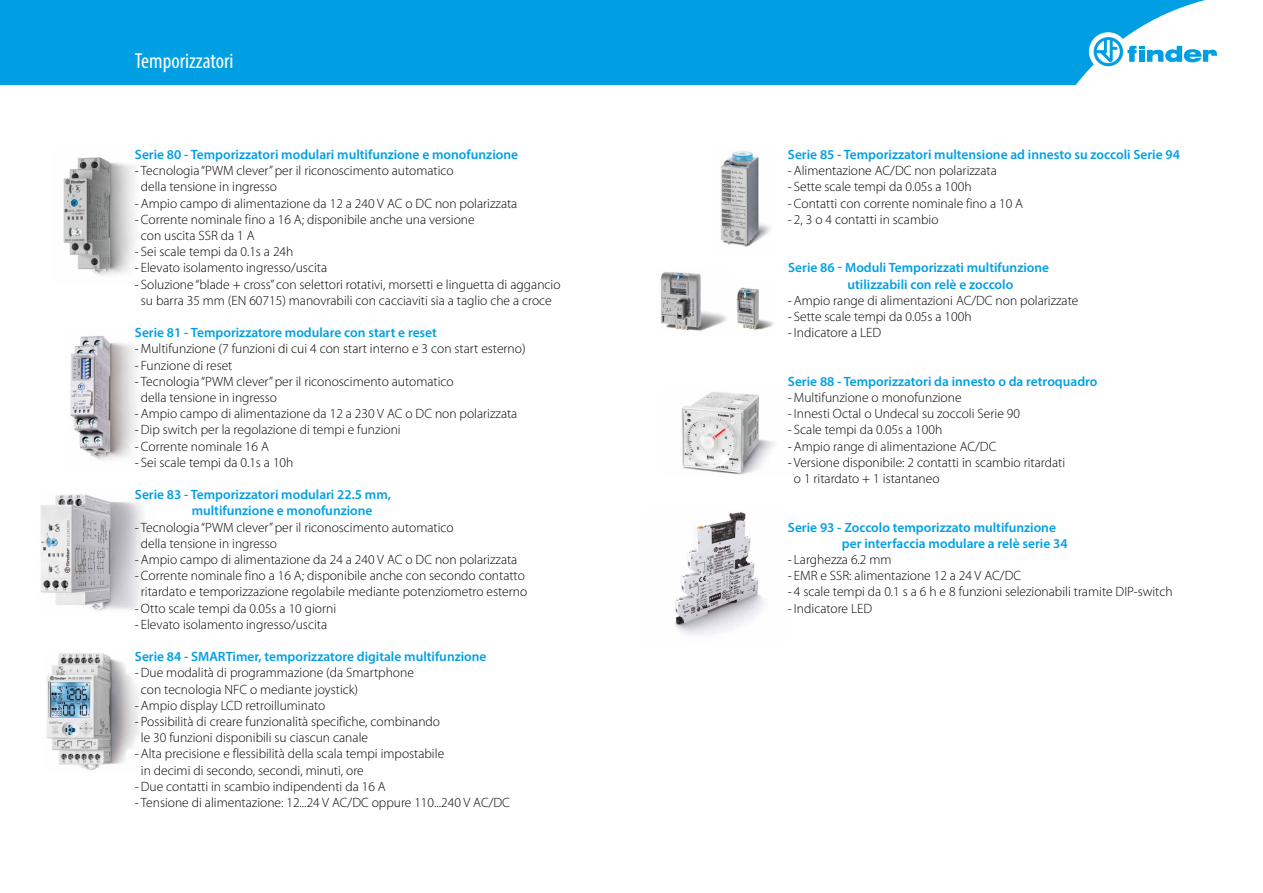
<style>
.page{position:relative;width:1263px;height:893px;background:#fff}
.page>*{position:absolute;margin:0;border:0;box-sizing:border-box;transform-origin:0 0}
.t1{font:condensed 21.75px "Myriad Pro";color:#fff}
.t2{font:300 13.5px/16.2px "Myriad Pro";color:#000}
.t3{font:600 13.5px/16.2px "Myriad Pro";color:#009fe3}
</style>
<div class="page">
<img style="left:63px;top:157px;width:72px;height:119px">
<img style="left:70px;top:336px;width:67px;height:124px">
<img style="left:40px;top:494px;width:103px;height:117px">
<img style="left:46px;top:653px;width:93px;height:117px">
<img style="left:720px;top:151px;width:50px;height:96px">
<img style="left:660px;top:272px;width:67px;height:59px">
<img style="left:736px;top:287px;width:38px;height:43px">
<img style="left:682px;top:392px;width:93px;height:83px">
<img style="left:674px;top:512px;width:91px;height:123px">
<div style="left:0;top:0;width:1205px;height:85px;background:#009fe3"></div>
<div style="left:1089px;top:32px;width:38px;height:39px;background:#fff;border-radius:50%"></div>
<svg style="left:1093px;top:37px;width:124px;height:29px"></svg>
<h1 class="t1" style="left:135px;top:48px;width:100px">Temporizzatori</h1>
<p class="t3" style="left:135px;top:146px;width:385px">Serie 80 - Temporizzatori modulari multifunzione e monofunzione</p>
<p class="t2" style="left:135px;top:162px;width:320px">- Tecnologia “PWM clever” per il riconoscimento automatico</p>
<p class="t2" style="left:141px;top:179px;width:138px">della tensione in ingresso</p>
<p class="t2" style="left:135px;top:195px;width:384px">-Ampio campo di alimentazione da 12 a 240 V AC o DC non polarizzata</p>
<p class="t2" style="left:141px;top:211px;width:335px;text-indent:-6px">- Corrente nominale fino a 16 A; disponibile anche una versione con uscita SSR da 1 A</p>
<p class="t2" style="left:135px;top:243px;width:160px">- Sei scale tempi da 0.1s a 24h</p>
<p class="t2" style="left:135px;top:260px;width:194px">- Elevato isolamento ingresso/uscita</p>
<p class="t2" style="left:135px;top:276px;width:427px;text-align:center">- Soluzione “blade + cross” con selettori rotativi, morsetti e linguetta di aggancio su barra 35 mm (EN 60715) manovrabili con cacciaviti sia a taglio che a croce</p>
<p class="t3" style="left:135px;top:324px;width:304px">Serie 81 - Temporizzatore modulare con start e reset</p>
<p class="t2" style="left:135px;top:341px;width:392px">-Multifunzione (7 funzioni di cui 4 con start interno e 3 con start esterno)</p>
<p class="t2" style="left:135px;top:357px;width:99px">- Funzione di reset</p>
<p class="t2" style="left:135px;top:373px;width:320px">- Tecnologia “PWM clever” per il riconoscimento automatico</p>
<p class="t2" style="left:141px;top:389px;width:138px">della tensione in ingresso</p>
<p class="t2" style="left:135px;top:405px;width:384px">-Ampio campo di alimentazione da 12 a 230 V AC o DC non polarizzata</p>
<p class="t2" style="left:135px;top:422px;width:267px">-Dip switch per la regolazione di tempi e funzioni</p>
<p class="t2" style="left:135px;top:438px;width:136px">- Corrente nominale 16 A</p>
<p class="t2" style="left:135px;top:454px;width:160px">- Sei scale tempi da 0.1s a 10h</p>
<p class="t3" style="left:192px;top:486px;width:201px;text-indent:-57px">Serie 83 - Temporizzatori modulari 22.5 mm, multifunzione e monofunzione</p>
<p class="t2" style="left:135px;top:519px;width:320px">- Tecnologia “PWM clever” per il riconoscimento automatico</p>
<p class="t2" style="left:141px;top:535px;width:138px">della tensione in ingresso</p>
<p class="t2" style="left:135px;top:551px;width:384px">-Ampio campo di alimentazione da 24 a 240 V AC o DC non polarizzata</p>
<p class="t2" style="left:135px;top:567px;width:391px">- Corrente nominale fino a 16 A; disponibile anche con secondo contatto</p>
<p class="t2" style="left:141px;top:584px;width:388px">ritardato e temporizzazione regolabile mediante potenziometro esterno</p>
<p class="t2" style="left:135px;top:600px;width:203px">-Otto scale tempi da 0.05s a 10 giorni</p>
<p class="t2" style="left:135px;top:616px;width:194px">- Elevato isolamento ingresso/uscita</p>
<p class="t3" style="left:135px;top:648px;width:353px">Serie 84 - SMARTimer, temporizzatore digitale multifunzione</p>
<p class="t2" style="left:135px;top:665px;width:280px">-Due modalità di programmazione (da Smartphone</p>
<p class="t2" style="left:141px;top:681px;width:219px">con tecnologia NFC o mediante joystick)</p>
<p class="t2" style="left:135px;top:697px;width:192px">-Ampio display LCD retroilluminato</p>
<p class="t2" style="left:135px;top:713px;width:307px">- Possibilità di creare funzionalità specifiche, combinando</p>
<p class="t2" style="left:141px;top:729px;width:229px">le 30 funzioni disponibili su ciascun canale</p>
<p class="t2" style="left:135px;top:746px;width:311px">-Alta precisione e flessibilità della scala tempi impostabile</p>
<p class="t2" style="left:141px;top:762px;width:224px">in decimi di secondo, secondi, minuti, ore</p>
<p class="t2" style="left:135px;top:778px;width:252px">-Due contatti in scambio indipendenti da 16 A</p>
<p class="t2" style="left:135px;top:794px;width:376px">- Tensione di alimentazione: 12...24 V AC/DC oppure 110...240 V AC/DC</p>
<p class="t3" style="left:788px;top:146px;width:393px">Serie 85 - Temporizzatori multensione ad innesto su zoccoli Serie 94</p>
<p class="t2" style="left:788px;top:162px;width:210px">-Alimentazione AC/DC non polarizzata</p>
<p class="t2" style="left:788px;top:179px;width:185px">- Sette scale tempi da 0.05s a 100h</p>
<p class="t2" style="left:788px;top:195px;width:237px">- Contatti con corrente nominale fino a 10 A</p>
<p class="t2" style="left:788px;top:211px;width:152px">- 2, 3 o 4 contatti in scambio</p>
<p class="t3" style="left:847px;top:259px;width:203px;text-indent:-59px">Serie 86 - Moduli Temporizzati multifunzione utilizzabili con relè e zoccolo</p>
<p class="t2" style="left:788px;top:292px;width:292px">-Ampio range di alimentazioni AC/DC non polarizzate</p>
<p class="t2" style="left:788px;top:308px;width:185px">- Sette scale tempi da 0.05s a 100h -Indicatore a LED</p>
<p class="t3" style="left:788px;top:373px;width:311px">Serie 88 - Temporizzatori da innesto o da retroquadro</p>
<p class="t2" style="left:788px;top:389px;width:234px">-Multifunzione o monofunzione<br>-Innesti Octal o Undecal su zoccoli Serie 90</p>
<p class="t2" style="left:788px;top:422px;width:210px">- Scale tempi da 0.05s a 100h<br>-Ampio range di alimentazione AC/DC</p>
<p class="t2" style="left:794px;top:454px;width:273px;text-indent:-6px">- Versione disponibile: 2 contatti in scambio ritardati o 1 ritardato + 1 istantaneo</p>
<p class="t3" style="left:842px;top:519px;width:227px;text-indent:-54px">Serie 93 - Zoccolo temporizzato multifunzione per interfaccia modulare a relè serie 34</p>
<p class="t2" style="left:788px;top:551px;width:105px">- Larghezza 6.2 mm</p>
<p class="t2" style="left:788px;top:567px;width:235px">- EMR e SSR: alimentazione 12 a 24 V AC/DC</p>
<p class="t2" style="left:788px;top:584px;width:386px">- 4 scale tempi da 0.1 s a 6 h e 8 funzioni selezionabili tramite DIP-switch -Indicatore LED</p>
</div>
